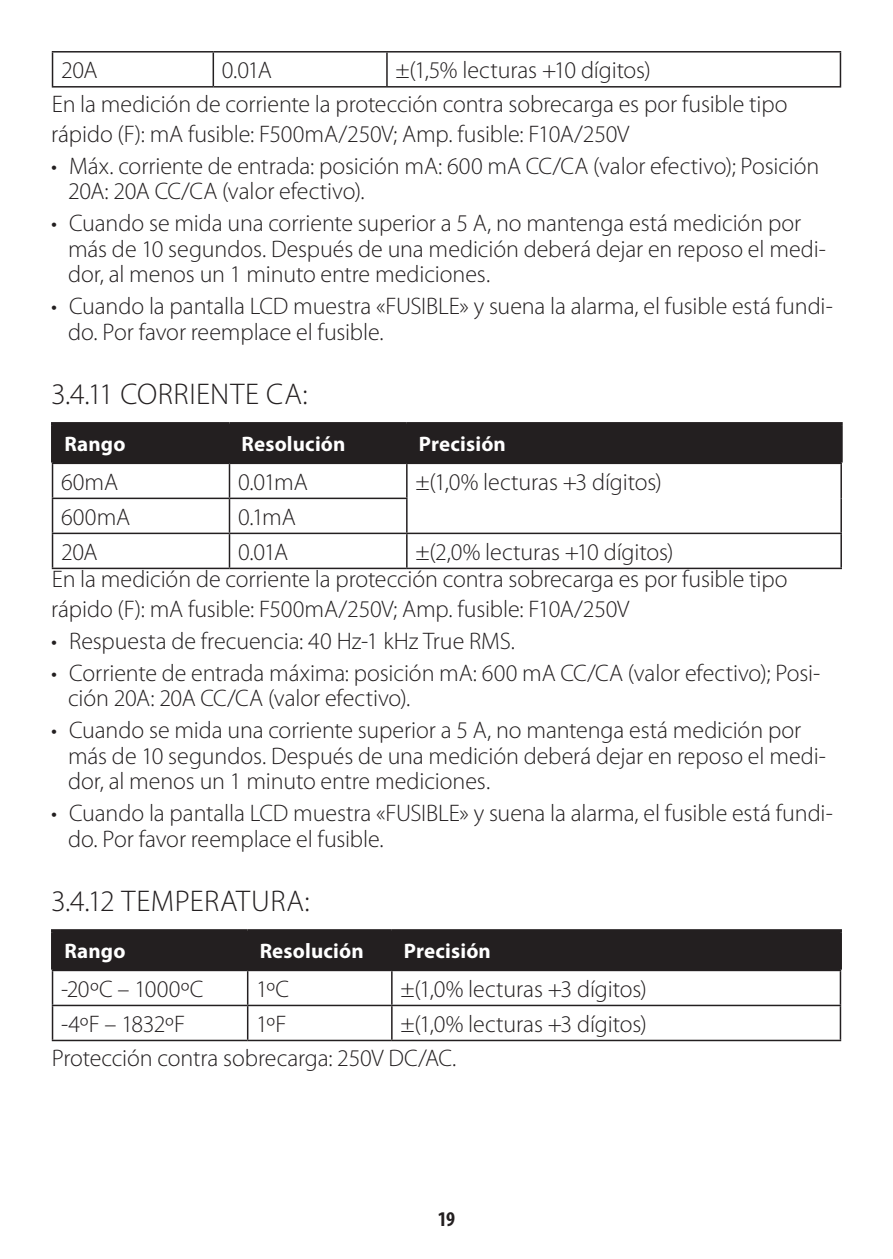
<style>
.page{position:relative;width:893px;height:1259px;background:#fff}
.page>*{position:absolute;margin:0;border:0;box-sizing:border-box;transform-origin:0 0}
.Subencabezado2{font:300 30px "Myriad Pro";letter-spacing:.015em;color:#231f20}
.t1{font:300 24px/25.5px "Myriad Pro";letter-spacing:-.005em;color:#231f20}
.t2{font:300 24px "Myriad Pro";letter-spacing:.02em;color:#231f20}
.Normal_-_Blanco{font:700 21px "Myriad Pro";letter-spacing:.01em;color:#fff}
.t3{font:700 condensed 21px "Myriad Pro";color:#231f20}
</style>
<div class="page">
<hr style="left:52px;top:51px;width:161px;height:2px;background:#231f20">
<hr style="left:213px;top:51px;width:174px;height:2px;background:#231f20">
<hr style="left:213px;top:53px;width:1px;height:33px;background:#231f20">
<hr style="left:387px;top:51px;width:454px;height:2px;background:#231f20">
<hr style="left:386px;top:53px;width:2px;height:33px;background:#231f20">
<hr style="left:52px;top:53px;width:1px;height:33px;background:#231f20">
<hr style="left:840px;top:53px;width:1px;height:33px;background:#231f20">
<hr style="left:52px;top:86px;width:161px;height:2px;background:#231f20">
<hr style="left:213px;top:86px;width:174px;height:2px;background:#231f20">
<hr style="left:387px;top:86px;width:454px;height:2px;background:#231f20">
<div style="left:54px;top:425px;width:786px;height:37px;background:#231f20"></div>
<hr style="left:228px;top:425px;width:3px;height:37px;background:#231f20">
<hr style="left:405px;top:425px;width:3px;height:37px;background:#231f20">
<hr style="left:52px;top:462px;width:177px;height:2px;background:#231f20">
<hr style="left:229px;top:462px;width:178px;height:2px;background:#231f20">
<hr style="left:229px;top:464px;width:1px;height:33px;background:#231f20">
<hr style="left:407px;top:462px;width:435px;height:2px;background:#231f20">
<hr style="left:406px;top:464px;width:2px;height:33px;background:#231f20">
<hr style="left:52px;top:497px;width:177px;height:2px;background:#231f20">
<hr style="left:229px;top:497px;width:179px;height:2px;background:#231f20">
<hr style="left:229px;top:499px;width:1px;height:33px;background:#231f20">
<hr style="left:406px;top:499px;width:2px;height:33px;background:#231f20">
<hr style="left:52px;top:532px;width:177px;height:2px;background:#231f20">
<hr style="left:229px;top:532px;width:178px;height:2px;background:#231f20">
<hr style="left:229px;top:534px;width:1px;height:33px;background:#231f20">
<hr style="left:407px;top:532px;width:435px;height:2px;background:#231f20">
<hr style="left:406px;top:534px;width:2px;height:33px;background:#231f20">
<hr style="left:51px;top:422px;width:178px;height:3px;background:#231f20">
<hr style="left:51px;top:425px;width:3px;height:37px;background:#231f20">
<hr style="left:229px;top:422px;width:178px;height:3px;background:#231f20">
<hr style="left:407px;top:422px;width:436px;height:3px;background:#231f20">
<hr style="left:840px;top:425px;width:3px;height:37px;background:#231f20">
<hr style="left:52px;top:464px;width:1px;height:33px;background:#231f20">
<hr style="left:840px;top:464px;width:2px;height:34px;background:#231f20">
<hr style="left:52px;top:499px;width:1px;height:33px;background:#231f20">
<hr style="left:840px;top:498px;width:2px;height:34px;background:#231f20">
<hr style="left:52px;top:534px;width:1px;height:33px;background:#231f20">
<hr style="left:840px;top:534px;width:2px;height:33px;background:#231f20">
<hr style="left:52px;top:567px;width:177px;height:2px;background:#231f20">
<hr style="left:229px;top:567px;width:178px;height:2px;background:#231f20">
<hr style="left:407px;top:567px;width:435px;height:2px;background:#231f20">
<div style="left:54px;top:932px;width:785px;height:37px;background:#231f20"></div>
<hr style="left:246px;top:932px;width:3px;height:37px;background:#231f20">
<hr style="left:390px;top:932px;width:3px;height:37px;background:#231f20">
<hr style="left:52px;top:969px;width:196px;height:2px;background:#231f20">
<hr style="left:248px;top:969px;width:144px;height:2px;background:#231f20">
<hr style="left:247px;top:971px;width:1px;height:33px;background:#231f20">
<hr style="left:392px;top:969px;width:449px;height:2px;background:#231f20">
<hr style="left:391px;top:971px;width:2px;height:33px;background:#231f20">
<hr style="left:52px;top:1004px;width:196px;height:2px;background:#231f20">
<hr style="left:248px;top:1004px;width:144px;height:2px;background:#231f20">
<hr style="left:247px;top:1006px;width:1px;height:33px;background:#231f20">
<hr style="left:392px;top:1004px;width:449px;height:2px;background:#231f20">
<hr style="left:391px;top:1006px;width:2px;height:33px;background:#231f20">
<hr style="left:51px;top:929px;width:197px;height:3px;background:#231f20">
<hr style="left:51px;top:932px;width:3px;height:37px;background:#231f20">
<hr style="left:248px;top:929px;width:144px;height:3px;background:#231f20">
<hr style="left:392px;top:929px;width:450px;height:3px;background:#231f20">
<hr style="left:839px;top:932px;width:3px;height:37px;background:#231f20">
<hr style="left:52px;top:971px;width:1px;height:33px;background:#231f20">
<hr style="left:840px;top:971px;width:1px;height:33px;background:#231f20">
<hr style="left:52px;top:1006px;width:1px;height:33px;background:#231f20">
<hr style="left:840px;top:1006px;width:1px;height:33px;background:#231f20">
<hr style="left:52px;top:1039px;width:196px;height:2px;background:#231f20">
<hr style="left:248px;top:1039px;width:144px;height:2px;background:#231f20">
<hr style="left:392px;top:1039px;width:449px;height:2px;background:#231f20">
<p class="t1" style="left:61px;top:58px;width:38px">20A</p>
<p class="t1" style="left:222px;top:58px;width:52px">0.01A</p>
<p class="t1" style="left:395px;top:58px;width:257px">±(1,5% lecturas +10 dígitos)</p>
<p class="t1" style="left:51px;top:89px;width:738px;line-height:30px">En la medición de corriente la protección contra sobrecarga es por fusible tipo rápido (F): mA fusible: F500mA/250V; Amp. fusible: F10A/250V</p>
<p class="t1" style="left:68px;top:153px;width:753px;text-indent:-17px">• Máx. corriente de entrada: posición mA: 600 mA CC/CA (valor efectivo); Posición<br>20A: 20A CC/CA (valor efectivo).</p>
<p class="t1" style="left:68px;top:211px;width:759px;text-indent:-17px">• Cuando se mida una corriente superior a 5 A, no mantenga está medición por más de 10 segundos. Después de una medición deberá dejar en reposo el medi&shy;dor, al menos un 1 minuto entre mediciones.</p>
<p class="t1" style="left:68px;top:294px;width:766px;text-indent:-17px">• Cuando la pantalla LCD muestra «FUSIBLE» y suena la alarma, el fusible está fundi&shy;do. Por favor reemplace el fusible.</p>
<p class="Subencabezado2" style="left:51px;top:377px;width:258px">3.4.11 CORRIENTE CA:</p>
<p class="Normal_-_Blanco" style="left:65px;top:432px;width:62px">Rango</p>
<p class="Normal_-_Blanco" style="left:241px;top:432px;width:106px">Resolución</p>
<p class="Normal_-_Blanco" style="left:419px;top:432px;width:89px">Precisión</p>
<p class="t1" style="left:61px;top:469px;width:59px">60mA</p>
<p class="t1" style="left:238px;top:469px;width:71px">0.01mA</p>
<p class="t1" style="left:415px;top:469px;width:248px">±(1,0% lecturas +3 dígitos)</p>
<p class="t1" style="left:61px;top:504px;width:71px">600mA</p>
<p class="t1" style="left:238px;top:504px;width:59px">0.1mA</p>
<p class="t1" style="left:61px;top:539px;width:38px">20A</p>
<p class="t1" style="left:238px;top:539px;width:52px">0.01A</p>
<p class="t1" style="left:415px;top:539px;width:260px">±(2,0% lecturas +10 dígitos)</p>
<p class="t1" style="left:51px;top:564px;width:738px;line-height:30px">En la medición de corriente la protección contra sobrecarga es por fusible tipo rápido (F): mA fusible: F500mA/250V; Amp. fusible: F10A/250V</p>
<p class="t1" style="left:51px;top:628px;width:465px">• Respuesta de frecuencia: 40 Hz-1 kHz True RMS.</p>
<p class="t1" style="left:68px;top:660px;width:754px;text-indent:-17px">• Corriente de entrada máxima: posición mA: 600 mA CC/CA (valor efectivo); Posi&shy;ción 20A: 20A CC/CA (valor efectivo).</p>
<p class="t1" style="left:68px;top:718px;width:759px;text-indent:-17px">• Cuando se mida una corriente superior a 5 A, no mantenga está medición por más de 10 segundos. Después de una medición deberá dejar en reposo el medi&shy;dor, al menos un 1 minuto entre mediciones.</p>
<p class="t1" style="left:68px;top:801px;width:766px;text-indent:-17px">• Cuando la pantalla LCD muestra «FUSIBLE» y suena la alarma, el fusible está fundi&shy;do. Por favor reemplace el fusible.</p>
<p class="Subencabezado2" style="left:51px;top:884px;width:260px">3.4.12 TEMPERATURA:</p>
<p class="Normal_-_Blanco" style="left:65px;top:939px;width:62px">Rango</p>
<p class="Normal_-_Blanco" style="left:260px;top:939px;width:106px">Resolución</p>
<p class="Normal_-_Blanco" style="left:404px;top:939px;width:89px">Precisión</p>
<p class="t2" style="left:61px;top:975px;width:144px">-20ºC – 1000ºC</p>
<p class="t1" style="left:256px;top:976px;width:35px">1ºC</p>
<p class="t1" style="left:400px;top:976px;width:248px">±(1,0% lecturas +3 dígitos)</p>
<p class="t1" style="left:61px;top:1011px;width:126px">-4ºF – 1832ºF</p>
<p class="t1" style="left:256px;top:1011px;width:32px">1ºF</p>
<p class="t1" style="left:400px;top:1011px;width:248px">±(1,0% lecturas +3 dígitos)</p>
<p class="t1" style="left:52px;top:1045px;width:406px">Protección contra sobrecarga: 250V DC/AC.</p>
<p class="t3" style="left:438px;top:1206px;width:19px">19</p>
</div>
